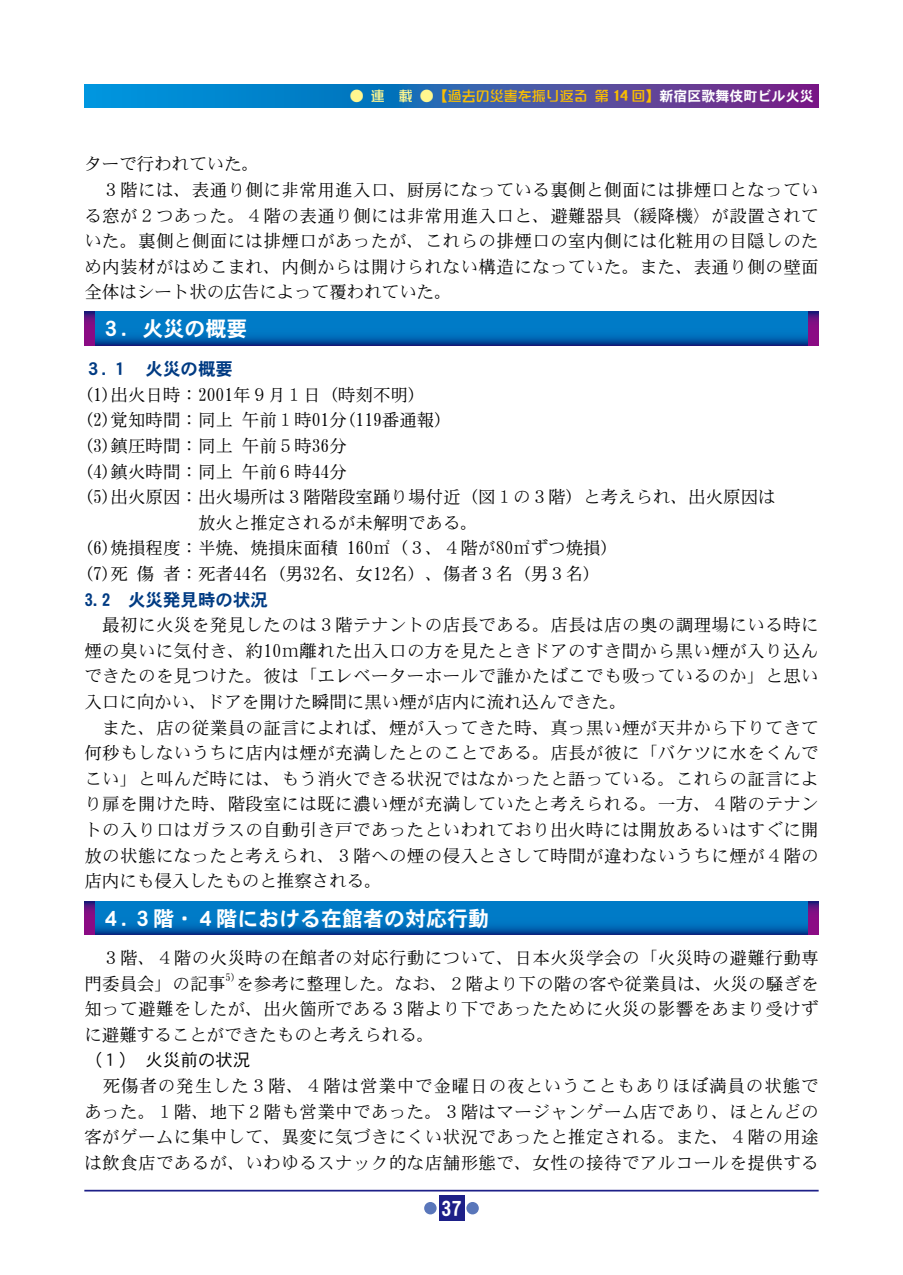
<style>
.page{position:relative;width:903px;height:1275px;background:#fff}
.page>*{position:absolute;margin:0;border:0;box-sizing:border-box;transform-origin:0 0}
.t1{font:21px "DFHS Gothic W7 WIN RKSJ H";color:#fff}
.t2{font:17.5px/25.6px "DFHS Mincho W3 WIN RKSJ H";letter-spacing:.025em;color:#000}
.t3{font:17.5px/25.6px "DFHS Mincho W3 WIN RKSJ H";color:#000}
.t4{font:17.5px "DFHS Gothic W7 WIN RKSJ H";color:#003b83}
.t5{font:17.5px "DFHS Gothic W3 WIN RKSJ H";color:#000}
.t6{font:14px "DF So Gei W5 WIN RKSJ H";color:#fabe00}
.t7{font:10.15px "DFHS Mincho W3 WIN RKSJ H";color:#000}
.s1{color:#fff78f}
.s2{font-size:15.75px}
.s3{font-family:"DFHS Gothic W7 WIN RKSJ H";color:#fff}
</style>
<div class="page">
<hr style="left:84px;top:1190px;width:735px;height:1px;background:#1d2088">
<div style="left:439px;top:1196px;width:25px;height:25px;background:#1d2088"></div>
<div style="left:466px;top:1202px;width:13px;height:12px;background:#5976ba;border-radius:50%"></div>
<div style="left:424px;top:1202px;width:13px;height:12px;background:#5976ba;border-radius:50%"></div>
<svg style="left:84px;top:84px;width:735px;height:23px;background:#2f63b2"></svg>
<svg style="left:95px;top:312px;width:713px;height:33px;background:#006fbc"></svg>
<svg style="left:84px;top:312px;width:11px;height:33px"></svg>
<svg style="left:808px;top:312px;width:11px;height:33px"></svg>
<svg style="left:95px;top:901px;width:713px;height:34px;background:#006ebb"></svg>
<svg style="left:84px;top:901px;width:11px;height:34px"></svg>
<svg style="left:808px;top:901px;width:11px;height:34px"></svg>
<p class="t6" style="left:350px;top:89px;width:465px"><span class="s1">● 連　載 ●</span>【過去の災害を振り返る 第 <span class="s2">14</span> 回】<span class="s3">新宿区歌舞伎町ビル火災</span></p>
<p class="t2" style="left:84px;top:152px;width:736px">ターで行われていた。<br>　３階には、表通り側に非常用進入口、厨房になっている裏側と側面には排煙口となっている窓が２つあった。４階の表通り側には非常用進入口と、避難器具（緩降機〉が設置されていた。裏側と側面には排煙口があったが、これらの排煙口の室内側には化粧用の目隠しのため内装材がはめこまれ、内側からは開けられない構造になっていた。また、表通り側の壁面全体はシート状の広告によって覆われていた。</p>
<p class="t1" style="left:100px;top:318px;width:148px">３．火災の概要</p>
<p class="t4" style="left:84px;top:360px;width:150px">３.１　火災の概要</p>
<p class="t3" style="left:84px;top:382px;width:693px">(1)出火日時：2001年９月１日（時刻不明）<br>(2)覚知時間：同上 午前１時01分(119番通報)<br>(3)鎮圧時間：同上 午前５時36分<br>(4)鎮火時間：同上 午前６時44分<br>(5)出火原因：出火場所は３階階段室踊り場付近（図１の３階）と考えられ、出火原因は　　　　　　 放火と推定されるが未解明である。<br>(6)焼損程度：半焼、焼損床面積 160㎡（３、４階が80㎡ずつ焼損）<br>(7)死 傷 者：死者44名（男32名、女12名）、傷者３名（男３名）</p>
<p class="t4" style="left:84px;top:591px;width:185px">3.2　火災発見時の状況</p>
<p class="t2" style="left:84px;top:613px;width:736px">　最初に火災を発見したのは３階テナントの店長である。店長は店の奥の調理場にいる時に煙の臭いに気付き、約10ｍ離れた出入口の方を見たときドアのすき間から黒い煙が入り込んできたのを見つけた。彼は「エレベーターホールで誰かたばこでも吸っているのか」と思い入口に向かい、ドアを開けた瞬間に黒い煙が店内に流れ込んできた。<br>　また、店の従業員の証言によれば、煙が入ってきた時、真っ黒い煙が天井から下りてきて何秒もしないうちに店内は煙が充満したとのことである。店長が彼に「バケツに水をくんでこい」と叫んだ時には、もう消火できる状況ではなかったと語っている。これらの証言により扉を開けた時、階段室には既に濃い煙が充満していたと考えられる。一方、４階のテナントの入り口はガラスの自動引き戸であったといわれており出火時には開放あるいはすぐに開放の状態になったと考えられ、３階への煙の侵入とさして時間が違わないうちに煙が４階の店内にも侵入したものと推察される。</p>
<p class="t1" style="left:100px;top:908px;width:390px">４．３階・４階における在館者の対応行動</p>
<p class="t2" style="left:84px;top:945px;width:736px">　３階、４階の火災時の在館者の対応行動について、日本火災学会の「火災時の避難行動専門委員会」の記事</p>
<p class="t7" style="left:226px;top:972px;width:12px">5)</p>
<p class="t2" style="left:84px;top:971px;width:736px;text-align:justify;text-indent:152px">を参考に整理した。なお、２階より下の階の客や従業員は、火災の騒ぎを知って避難をしたが、出火箇所である３階より下であったために火災の影響をあまり受けずに避難することができたものと考えられる。</p>
<p class="t5" style="left:84px;top:1051px;width:168px">（１） 火災前の状況</p>
<p class="t2" style="left:84px;top:1073px;width:736px;text-align:justify">　死傷者の発生した３階、４階は営業中で金曜日の夜ということもありほぼ満員の状態であった。１階、地下２階も営業中であった。３階はマージャンゲーム店であり、ほとんどの客がゲームに集中して、異変に気づきにくい状況であったと推定される。また、４階の用途は飲食店であるが、いわゆるスナック的な店舗形態で、女性の接待でアルコールを提供する</p>
<p class="t1" style="left:441px;top:1198px;width:23px">37</p>
</div>
